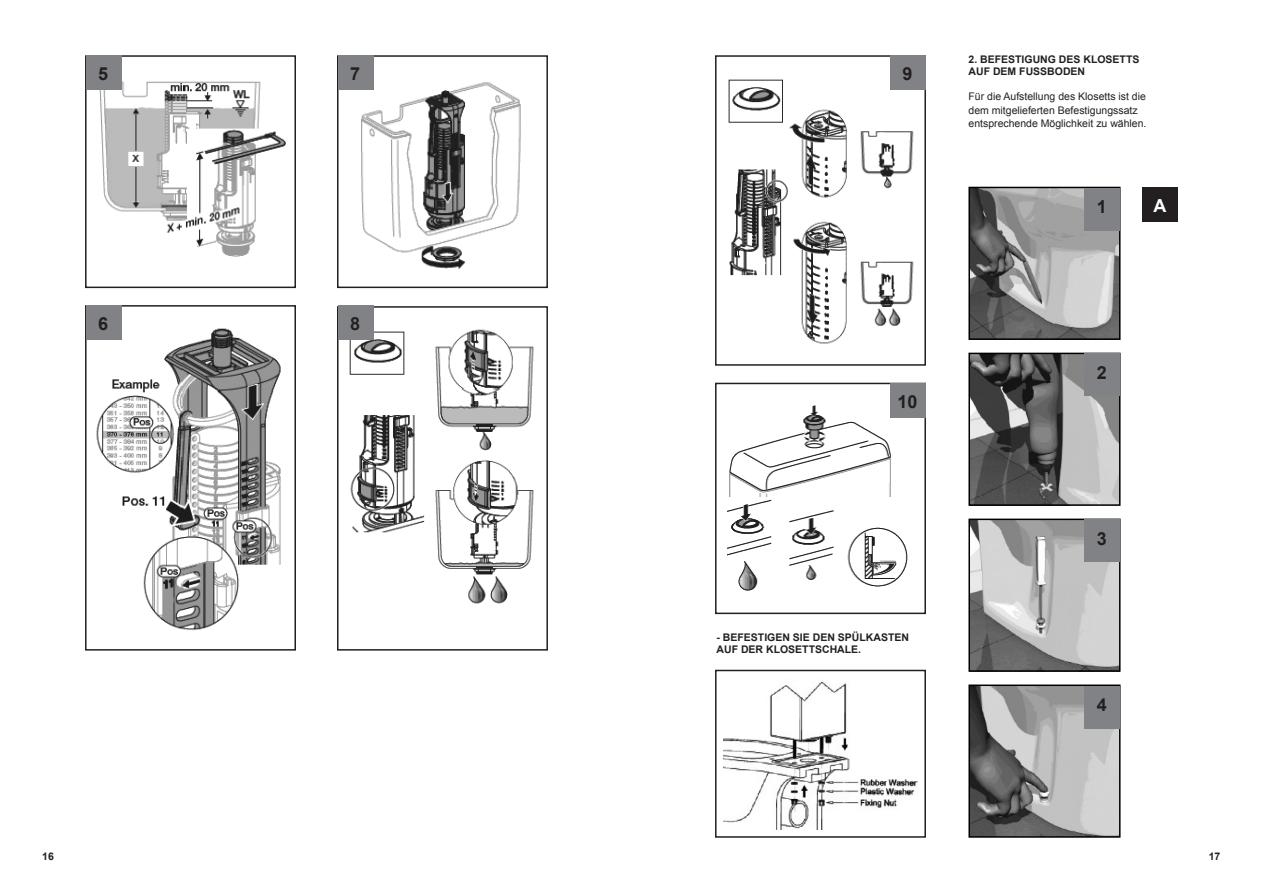
<style>
.page{position:relative;width:1263px;height:893px;background:#fff}
.page>*{position:absolute;margin:0;border:0;box-sizing:border-box;transform-origin:0 0}
.t1{font:700 18px "Arial";color:#231f20}
.t2{font:700 18px "Arial";color:#fff}
.t3{font:10.5px/13.5px "Arial";color:#231f20}
.t4{font:700 10.5px/12px "Arial";color:#231f20}
</style>
<div class="page">
<img style="left:99px;top:76px;width:187px;height:181px">
<div style="left:85px;top:55px;width:211px;height:233px;border:2px solid #231f20"></div>
<img style="left:361px;top:76px;width:160px;height:193px">
<div style="left:337px;top:55px;width:211px;height:233px;border:2px solid #231f20"></div>
<img style="left:349px;top:327px;width:185px;height:277px">
<div style="left:337px;top:306px;width:211px;height:345px;border:2px solid #231f20"></div>
<img style="left:96px;top:326px;width:185px;height:305px">
<div style="left:85px;top:305px;width:211px;height:346px;border:2px solid #231f20"></div>
<div style="left:86px;top:55px;width:35px;height:35px;background:#808285"></div>
<div style="left:338px;top:55px;width:35px;height:35px;background:#808285"></div>
<div style="left:86px;top:305px;width:35px;height:35px;background:#808285"></div>
<div style="left:338px;top:305px;width:35px;height:35px;background:#808285"></div>
<img style="left:971px;top:190px;width:146px;height:147px">
<div style="left:968px;top:187px;width:152px;height:153px;border:2px solid #000"></div>
<img style="left:971px;top:356px;width:146px;height:147px">
<div style="left:968px;top:353px;width:152px;height:153px;border:2px solid #000"></div>
<img style="left:971px;top:522px;width:146px;height:147px">
<div style="left:968px;top:519px;width:152px;height:153px;border:2px solid #000"></div>
<img style="left:971px;top:687px;width:146px;height:148px">
<div style="left:968px;top:684px;width:152px;height:154px;border:2px solid #000"></div>
<div style="left:1084px;top:188px;width:36px;height:42px;background:#808285"></div>
<div style="left:1084px;top:354px;width:36px;height:42px;background:#808285"></div>
<div style="left:1084px;top:519px;width:36px;height:43px;background:#808285"></div>
<div style="left:1084px;top:686px;width:36px;height:43px;background:#808285"></div>
<img style="left:728px;top:79px;width:186px;height:265px">
<div style="left:715px;top:55px;width:211px;height:311px;border:2px solid #231f20"></div>
<img style="left:727px;top:405px;width:190px;height:186px">
<div style="left:715px;top:383px;width:211px;height:231px;border:2px solid #231f20"></div>
<img style="left:723px;top:682px;width:194px;height:147px">
<div style="left:715px;top:670px;width:211px;height:168px;border:2px solid #231f20"></div>
<div style="left:890px;top:55px;width:36px;height:35px;background:#808285"></div>
<div style="left:1142px;top:187px;width:36px;height:35px;background:#231f20"></div>
<div style="left:890px;top:383px;width:36px;height:34px;background:#808285"></div>
<p class="t1" style="left:98px;top:62px;width:12px">5</p>
<p class="t1" style="left:350px;top:62px;width:12px">7</p>
<p class="t1" style="left:98px;top:312px;width:12px">6</p>
<p class="t1" style="left:350px;top:312px;width:12px">8</p>
<p class="t1" style="left:902px;top:62px;width:12px">9</p>
<p class="t4" style="left:968px;top:54px;width:172px">2. BEFESTIGUNG DES KLOSETTS<br>AUF DEM FUSSBODEN</p>
<p class="t3" style="left:968px;top:90px;width:179px">Für die Aufstellung des Klosetts ist die dem mitgelieferten Befestigungssatz entsprechende Möglichkeit zu wählen.</p>
<p class="t1" style="left:1097px;top:195px;width:12px">1</p>
<p class="t2" style="left:1153px;top:194px;width:14px">A</p>
<p class="t1" style="left:897px;top:389px;width:22px">10</p>
<p class="t4" style="left:716px;top:632px;width:194px">- BEFESTIGEN SIE DEN SPÜLKASTEN<br>AUF DER KLOSETTSCHALE.</p>
<p class="t1" style="left:1097px;top:360px;width:12px">2</p>
<p class="t1" style="left:1097px;top:526px;width:12px">3</p>
<p class="t1" style="left:1097px;top:693px;width:12px">4</p>
<p class="t4" style="left:42px;top:850px;width:13px">16</p>
<p class="t4" style="left:1209px;top:850px;width:13px">17</p>
</div>
